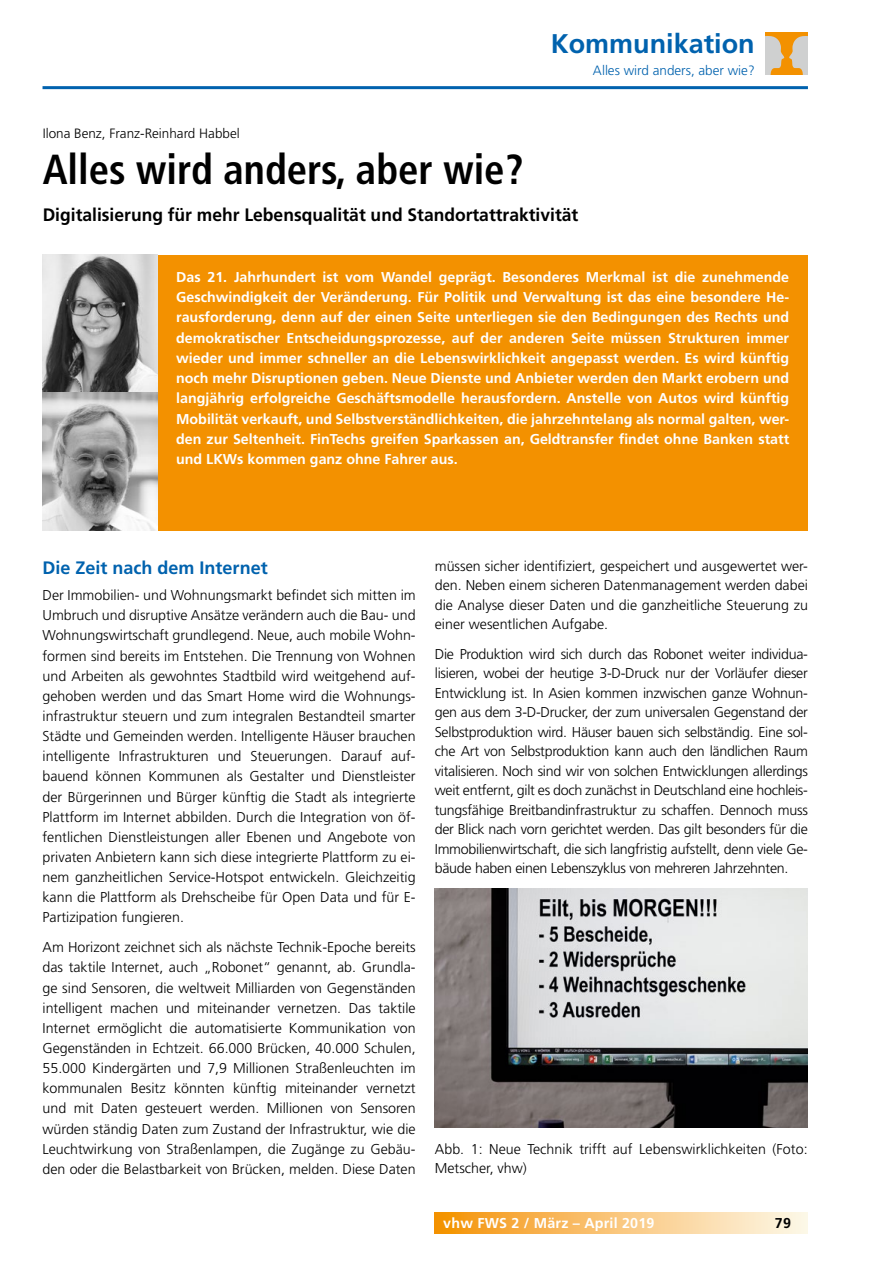
<style>
.page{position:relative;width:893px;height:1263px;background:#fff}
.page>*{position:absolute;margin:0;border:0;box-sizing:border-box;transform-origin:0 0}
.t1{font:700 condensed 42px "Frutiger LT Std";color:#000}
.t2{font:700 27px "Frutiger LT Std";color:#0062ae}
.t3{font:700 18px "Frutiger LT Std";color:#000}
.t4{font:700 18px "Frutiger LT Std";color:#0062ae}
.t5{font:300 14.25px/20.1px "Frutiger LT Std";color:#000;text-align:justify}
.t6{font:700 14.25px/20.2px "Frutiger LT Std";color:#fff;text-align:justify}
.t7{font:700 14.25px "Frutiger LT Std";color:#000}
.t8{font:300 13.5px "Frutiger LT Std";color:#000}
.t9{font:300 13.5px "Frutiger LT Std";color:#0062ae}
</style>
<div class="page">
<div style="left:435px;top:1212px;width:373px;height:21px;background:linear-gradient(to right,#f59308,#fefaef)"></div>
<hr style="left:43px;top:86px;width:765px;height:3px;background:#0062ae">
<div style="left:766px;top:32px;width:42px;height:43px;background:#f39100"></div>
<svg style="left:766px;top:36px;width:42px;height:39px"></svg>
<div style="left:43px;top:255px;width:765px;height:275px;background:#f39100"></div>
<img style="left:43px;top:255px;width:114px;height:275px">
<img style="left:435px;top:889px;width:373px;height:239px">
<h2 class="t2" style="left:551px;top:28px;width:206px">Kommunikation</h2>
<p class="t9" style="left:593px;top:62px;width:163px">Alles wird anders, aber wie?</p>
<p class="t8" style="left:43px;top:125px;width:199px">Ilona Benz, Franz-Reinhard Habbel</p>
<h1 class="t1" style="left:43px;top:145px;width:482px">Alles wird anders, aber wie?</h1>
<p class="t3" style="left:43px;top:204px;width:537px">Digitalisierung für mehr Lebensqualität und Standortattraktivität</p>
<p class="t6" style="left:176px;top:267px;width:615px">Das 21. Jahrhundert ist vom Wandel geprägt. Besonderes Merkmal ist die zunehmende Geschwindigkeit der Veränderung. Für Politik und Verwaltung ist das eine besondere He&shy;rausforderung, denn auf der einen Seite unterliegen sie den Bedingungen des Rechts und demokratischer Entscheidungsprozesse, auf der anderen Seite müssen Strukturen immer wieder und immer schneller an die Lebenswirklichkeit angepasst werden. Es wird künftig noch mehr Disruptionen geben. Neue Dienste und Anbieter werden den Markt erobern und langjährig erfolgreiche Geschäftsmodelle herausfordern. Anstelle von Autos wird künftig Mobilität verkauft, und Selbstverständlichkeiten, die jahrzehntelang als normal galten, wer&shy;den zur Seltenheit. FinTechs greifen Sparkassen an, Geldtransfer findet ohne Banken statt und LKWs kommen ganz ohne Fahrer aus.</p>
<p class="t4" style="left:43px;top:557px;width:227px">Die Zeit nach dem Internet</p>
<p class="t5" style="left:43px;top:585px;width:375px">Der Immobilien- und Wohnungsmarkt befindet sich mitten im Umbruch und disruptive Ansätze verändern auch die Bau- und Wohnungswirtschaft grundlegend. Neue, auch mobile Wohn&shy;formen sind bereits im Entstehen. Die Trennung von Wohnen und Arbeiten als gewohntes Stadtbild wird weitgehend auf&shy;gehoben werden und das Smart Home wird die Wohnungs&shy;infrastruktur steuern und zum integralen Bestandteil smarter Städte und Gemeinden werden. Intelligente Häuser brauchen intelligente Infrastrukturen und Steuerungen. Darauf auf&shy;bauend können Kommunen als Gestalter und Dienstleister der Bürgerinnen und Bürger künftig die Stadt als integrierte Plattform im Internet abbilden. Durch die Integration von öf&shy;fentlichen Dienstleistungen aller Ebenen und Angebote von privaten Anbietern kann sich diese integrierte Plattform zu ei&shy;nem ganzheitlichen Service-Hotspot entwickeln. Gleichzeitig kann die Plattform als Drehscheibe für Open Data und für E-Partizipation fungieren.</p>
<p class="t5" style="left:43px;top:937px;width:375px">Am Horizont zeichnet sich als nächste Technik-Epoche bereits das taktile Internet, auch „Robonet“ genannt, ab. Grundla&shy;ge sind Sensoren, die weltweit Milliarden von Gegenständen intelligent machen und miteinander vernetzen. Das taktile Internet ermöglicht die automatisierte Kommunikation von Gegenständen in Echtzeit. 66.000 Brücken, 40.000 Schulen, 55.000 Kindergärten und 7,9 Millionen Straßenleuchten im kommunalen Besitz könnten künftig miteinander vernetzt und mit Daten gesteuert werden. Millionen von Sensoren würden ständig Daten zum Zustand der Infrastruktur, wie die Leuchtwirkung von Straßenlampen, die Zugänge zu Gebäu&shy;den oder die Belastbarkeit von Brücken, melden. Diese Daten</p>
<p class="t5" style="left:435px;top:556px;width:375px;line-height:19.5px">müssen sicher identifiziert, gespeichert und ausgewertet wer&shy;den. Neben einem sicheren Datenmanagement werden dabei die Analyse dieser Daten und die ganzheitliche Steuerung zu einer wesentlichen Aufgabe.</p>
<p class="t5" style="left:435px;top:644px;width:375px;line-height:19.5px">Die Produktion wird sich durch das Robonet weiter individua&shy;lisieren, wobei der heutige 3-D-Druck nur der Vorläufer dieser Entwicklung ist. In Asien kommen inzwischen ganze Wohnun&shy;gen aus dem 3-D-Drucker, der zum universalen Gegenstand der Selbstproduktion wird. Häuser bauen sich selbständig. Eine sol&shy;che Art von Selbstproduktion kann auch den ländlichen Raum vitalisieren. Noch sind wir von solchen Entwicklungen allerdings weit entfernt, gilt es doch zunächst in Deutschland eine hochleis&shy;tungsfähige Breitbandinfrastruktur zu schaffen. Dennoch muss der Blick nach vorn gerichtet werden. Das gilt besonders für die Immobilienwirtschaft, die sich langfristig aufstellt, denn viele Ge&shy;bäude haben einen Lebenszyklus von mehreren Jahrzehnten.</p>
<p class="t5" style="left:435px;top:1139px;width:374px;line-height:19.5px">Abb. 1: Neue Technik trifft auf Lebenswirklichkeiten (Foto:<br>Metscher, vhw)</p>
<p class="t6" style="left:443px;top:1213px;width:213px">vhw FWS 2 / März – April 2019</p>
<p class="t7" style="left:775px;top:1214px;width:18px">79</p>
</div>
